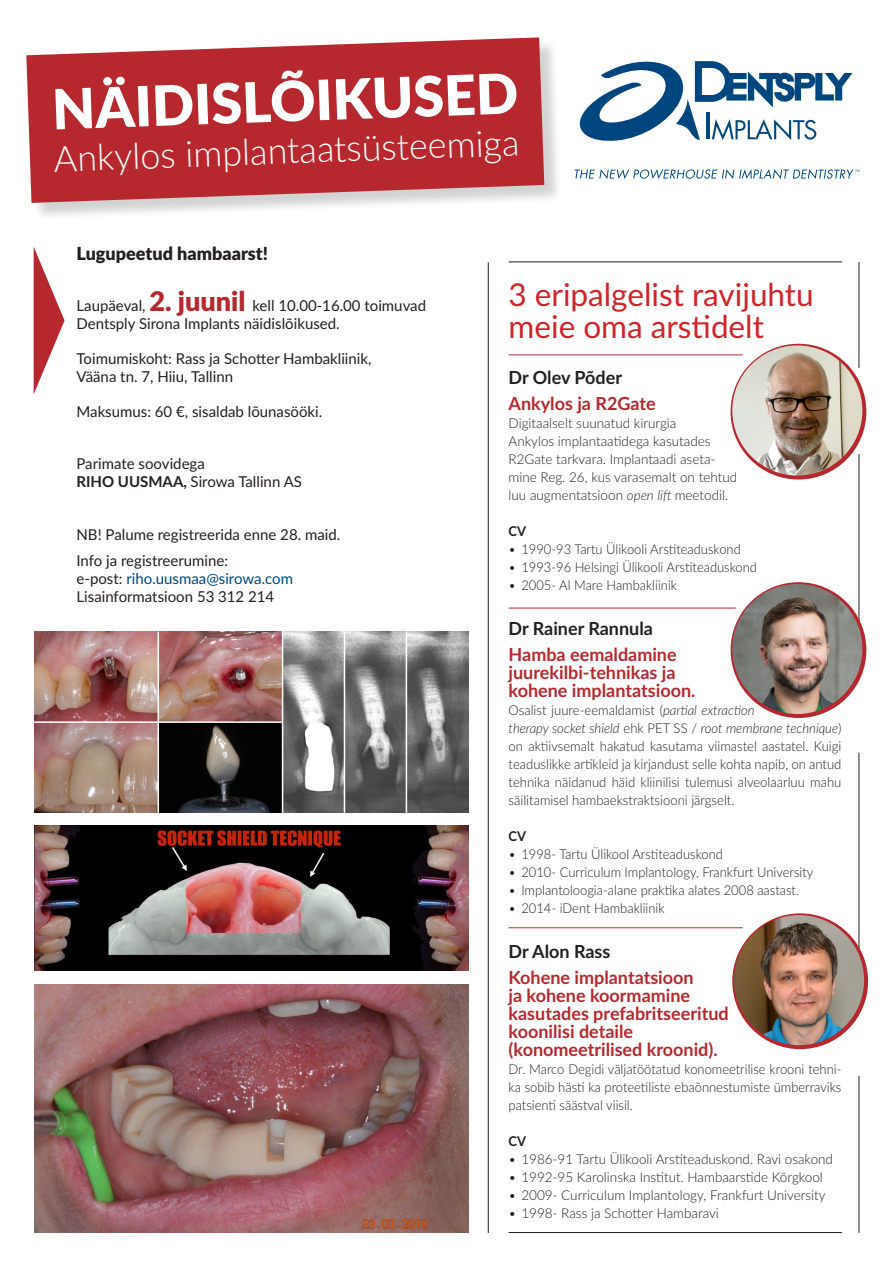
<style>
.page{position:relative;width:893px;height:1263px;background:#fff}
.page>*{position:absolute;margin:0;border:0;box-sizing:border-box;transform-origin:0 0}
.t1{font:900 55.5px "Lato";color:#fff}
.t2{font:300 36px "Lato";color:#fff}
.t3{font:31.5px/31.5px "Lato";color:#d1232a}
.Paragraph_Style_3{font:700 18px/18px "Lato";color:#b7282e}
.Paragraph_Style_3-2{font:700 18px "Lato";color:#231f20}
.t4{font:900 18px "Lato";color:#231f20}
.t5{font:15px/18px "Lato";color:#231f20}
.Paragraph_Style_4{font:300 13.5px/18px "Lato";color:#231f20}
.Paragraph_Style_4-2{font:300 13.5px/18px "Lato";color:#231f20;text-align:justify;scale:.96 1}
.Paragraph_Style_4-3{font:700 13.5px "Lato";color:#231f20;scale:.96 1}
.s1{font-weight:900;font-size:27px;color:#b7282e}
.s2{font-weight:700}
.s3{color:#00467e}
.s4{font-style:italic}
</style>
<div class="page">
<hr style="left:488px;top:262px;width:1px;height:971px;background:#231f20">
<hr style="left:859px;top:454px;width:1px;height:211px;background:#231f20">
<hr style="left:859px;top:262px;width:1px;height:106px;background:#231f20">
<hr style="left:859px;top:753px;width:1px;height:238px;background:#231f20">
<hr style="left:859px;top:1076px;width:1px;height:157px;background:#231f20">
<div style="left:731px;top:344px;width:135px;height:135px;border:6px solid #b7282e;border-radius:50%"></div>
<img style="left:732px;top:345px;width:130px;height:130px;border-radius:65px">
<div style="left:731px;top:582px;width:135px;height:136px;border:6px solid #b7282e;border-radius:50%"></div>
<img style="left:732px;top:584px;width:130px;height:130px;border-radius:65px">
<svg style="left:34px;top:247px;width:31px;height:146px"></svg>
<hr style="left:509px;top:261px;width:333px;height:1px;background:#231f20">
<hr style="left:509px;top:354px;width:234px;height:1px;background:#b7282e">
<hr style="left:509px;top:927px;width:234px;height:1px;background:#b7282e">
<hr style="left:509px;top:608px;width:227px;height:1px;background:#b7282e">
<hr style="left:509px;top:1232px;width:333px;height:1px;background:#231f20">
<svg style="left:580px;top:61px;width:272px;height:80px"></svg>
<svg style="left:575px;top:169px;width:284px;height:10px"></svg>
<div style="left:29px;top:40px;width:534px;height:181px;background:#231f20;opacity:.2"></div>
<svg style="left:26px;top:37px;width:518px;height:166px;background:#bd4045"></svg>
<img style="left:34px;top:984px;width:434px;height:248px">
<img style="left:34px;top:826px;width:434px;height:145px">
<img style="left:34px;top:631px;width:434px;height:182px">
<hr style="left:34px;top:721px;width:249px;height:2px;background:#fff">
<hr style="left:158px;top:631px;width:1px;height:182px;background:#fff">
<hr style="left:282px;top:631px;width:1px;height:182px;background:#fff">
<hr style="left:344px;top:631px;width:1px;height:182px;background:#fff">
<hr style="left:406px;top:631px;width:1px;height:182px;background:#fff">
<div style="left:732px;top:913px;width:136px;height:136px;border:6px solid #b7282e;border-radius:50%"></div>
<img style="left:734px;top:915px;width:130px;height:130px;border-radius:65px">
<p class="t1" style="left:51px;top:68px;width:468px;rotate:-2deg">NÄIDISLÕIKUSED</p>
<p class="t2" style="left:53px;top:134px;width:467px;rotate:-2deg">Ankylos implantaatsüsteemiga</p>
<p class="t4" style="left:77px;top:240px;width:193px">Lugupeetud hambaarst!</p>
<p class="t5" style="left:77px;top:296px;width:351px">Laupäeval, <span class="s1">2. juunil</span> kell 10.00-16.00 toimuvad<br>Dentsply Sirona Implants näidislõikused.</p>
<p class="t5" style="left:77px;top:349px;width:296px">Toimumiskoht: Rass ja Schotter Hambakliinik,<br>Vääna tn. 7, Hiiu, Tallinn</p>
<p class="t5" style="left:77px;top:402px;width:247px">Maksumus: 60 €, sisaldab lõunasööki.</p>
<p class="t5" style="left:77px;top:454px;width:227px">Parimate soovidega<br><span class="s2">RIHO UUSMAA,</span> Sirowa Tallinn AS</p>
<p class="t5" style="left:77px;top:525px;width:265px">NB! Palume registreerida enne 28. maid.</p>
<p class="t5" style="left:77px;top:551px;width:218px">Info ja registreerumine:<br>e-post: <span class="s3">riho.uusmaa@sirowa.com<br></span>Lisainformatsioon 53 312 214</p>
<p class="t3" style="left:509px;top:277px;width:307px">3 eripalgelist ravijuhtu meie oma arstidelt</p>
<p class="Paragraph_Style_3-2" style="left:509px;top:364px;width:115px">Dr Olev Põder</p>
<p class="Paragraph_Style_3" style="left:509px;top:394px;width:149px">Ankylos ja R2Gate</p>
<p class="Paragraph_Style_4" style="left:509px;top:414px;width:230px">Digitaalselt suunatud kirurgia<br>Ankylos implantaatidega kasutades R2Gate tarkvara. Implantaadi aseta&shy;mine Reg. 26, kus varasemalt on tehtud luu augmentatsioon <span class="s4">open lift</span> meetodil.</p>
<p class="Paragraph_Style_4-3" style="left:509px;top:521px;width:20px">CV</p>
<p class="Paragraph_Style_4-2" style="left:509px;top:540px;width:243px">• 1990-93 Tartu Ülikooli Arstiteaduskond</p>
<p class="Paragraph_Style_4-2" style="left:509px;top:558px;width:260px">• 1993-96 Helsingi Ülikooli Arstiteaduskond</p>
<p class="Paragraph_Style_4-2" style="left:509px;top:576px;width:177px">• 2005- Al Mare Hambakliinik</p>
<p class="Paragraph_Style_3-2" style="left:509px;top:615px;width:146px">Dr Rainer Rannula</p>
<p class="Paragraph_Style_3" style="left:509px;top:645px;width:188px">Hamba eemaldamine juurekilbi-tehnikas ja kohene implantatsioon.</p>
<p class="Paragraph_Style_4" style="left:509px;top:701px;width:335px">Osalist juure-eemaldamist (<span class="s4">partial extraction<br>therapy socket shield</span> ehk PET SS / <span class="s4">root membrane technique</span>) on aktiivsemalt hakatud kasutama viimastel aastatel. Kuigi teaduslikke artikleid ja kirjandust selle kohta napib, on antud tehnika näidanud häid kliinilisi tulemusi alveolaarluu mahu säilitamisel hambaekstraktsiooni järgselt.</p>
<p class="Paragraph_Style_4-3" style="left:509px;top:826px;width:20px">CV</p>
<p class="Paragraph_Style_4-2" style="left:509px;top:845px;width:225px">• 1998- Tartu Ülikool Arstiteaduskond</p>
<p class="Paragraph_Style_4-2" style="left:509px;top:863px;width:319px">• 2010- Curriculum Implantology, Frankfurt University</p>
<p class="Paragraph_Style_4-2" style="left:509px;top:881px;width:304px">• Implantoloogia-alane praktika alates 2008 aastast.</p>
<p class="Paragraph_Style_4-2" style="left:509px;top:899px;width:164px">• 2014- iDent Hambakliinik</p>
<p class="Paragraph_Style_3-2" style="left:509px;top:938px;width:103px">Dr Alon Rass</p>
<p class="Paragraph_Style_3" style="left:509px;top:968px;width:222px">Kohene implantatsioon<br>ja kohene koormamine kasutades prefabritseeritud koonilisi detaile (konomeetrilised kroonid).</p>
<p class="Paragraph_Style_4-2" style="left:509px;top:1060px;width:348px">Dr. Marco Degidi väljatöötatud konomeetrilise krooni tehni&shy;ka sobib hästi ka proteetiliste ebaõnnestumiste ümberraviks patsienti säästval viisil.</p>
<p class="Paragraph_Style_4-3" style="left:509px;top:1131px;width:20px">CV</p>
<p class="Paragraph_Style_4" style="left:509px;top:1150px;width:326px">• 1986-91 Tartu Ülikooli Arstiteaduskond. Ravi osakond</p>
<p class="Paragraph_Style_4" style="left:509px;top:1168px;width:316px">• 1992-95 Karolinska Institut. Hambaarstide Kõrgkool</p>
<p class="Paragraph_Style_4" style="left:509px;top:1186px;width:319px">• 2009- Curriculum Implantology, Frankfurt University</p>
<p class="Paragraph_Style_4" style="left:509px;top:1204px;width:212px">• 1998- Rass ja Schotter Hambaravi</p>
</div>
